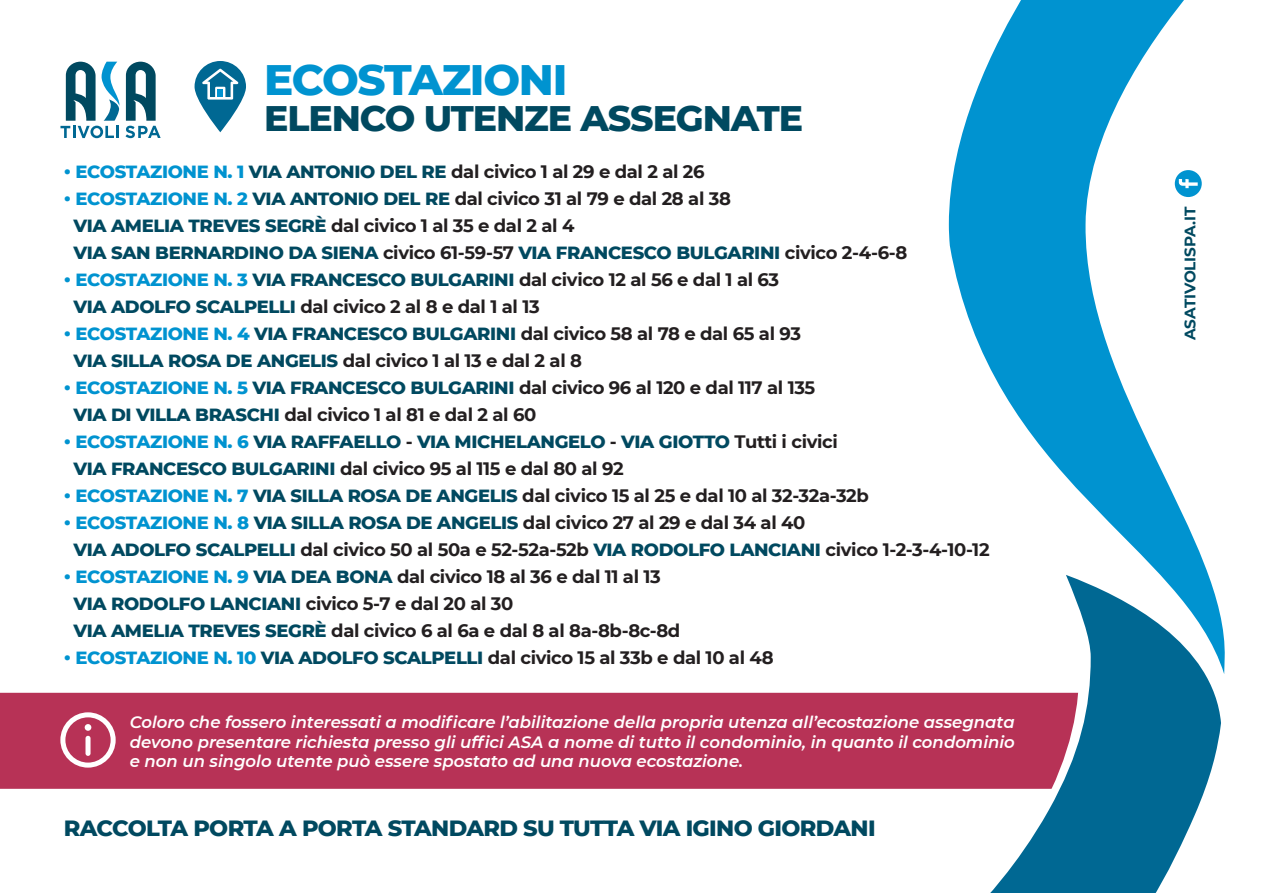
<style>
.page{position:relative;width:1263px;height:893px;background:#fff}
.page>*{position:absolute;margin:0;border:0;box-sizing:border-box;transform-origin:0 0}
.t1{font:800 43.5px "Montserrat";letter-spacing:-.03em;color:#0093d0}
.t2{font:800 36.3px "Montserrat";letter-spacing:-.03em;color:#004960}
.t3{font:800 22.5px "Montserrat";letter-spacing:-.03em;color:#004960}
.t4{font:700 18px/27px "Montserrat";letter-spacing:-.02em;color:#231f20}
.t5{font:800 18px/27px "Montserrat";letter-spacing:-.02em;color:#004960}
.t6{font:italic 600 16.5px/19.5px "Montserrat";color:#fff;text-align:justify}
.t7{font:700 15.15px "Montserrat";letter-spacing:-.01em;color:#004960}
.s1{font-weight:800;color:#0093d0}
.s2{font-weight:800;color:#004960}
.s3{color:#0093d0}
.s4{font-weight:700;color:#231f20}
</style>
<div class="page">
<div style="left:0;top:693px;width:974px;height:96px;background:#b73256"></div>
<svg style="left:126px;top:62px;width:35px;height:76px"></svg>
<svg style="left:60px;top:62px;width:60px;height:76px"></svg>
<svg style="left:195px;top:61px;width:51px;height:71px"></svg>
<svg style="left:60px;top:712px;width:56px;height:56px"></svg>
<div style="left:85px;top:724px;width:6px;height:7px;background:#fff;border-radius:50%"></div>
<div style="left:86px;top:736px;width:5px;height:20px;background:#fff;border-radius:3px"></div>
<svg style="left:980px;top:674px;width:241px;height:219px;fill:#006893"></svg>
<svg style="left:949px;top:0;width:276px;height:674px"></svg>
<h1 class="t1" style="left:264px;top:47px;width:305px">ECOSTAZIONI</h1>
<h2 class="t2" style="left:264px;top:92px;width:541px">ELENCO UTENZE ASSEGNATE</h2>
<p class="t4" style="left:64px;top:157px;width:642px"><span class="s1">• ECOSTAZIONE N. 1</span> <span class="s2">VIA ANTONIO DEL RE</span> dal civico 1 al 29 e dal 2 al 26</p>
<p class="t5" style="left:74px;top:184px;width:835px;text-indent:-10px"><span class="s3">• ECOSTAZIONE N. 2</span> VIA ANTONIO DEL RE <span class="s4">dal civico 31 al 79 e dal 28 al 38<br></span>VIA AMELIA TREVES SEGRÈ <span class="s4">dal civico 1 al 35 e dal 2 al 4<br></span>VIA SAN BERNARDINO DA SIENA <span class="s4">civico 61-59-57</span> VIA FRANCESCO BULGARINI <span class="s4">civico 2-4-6-8</span></p>
<p class="t4" style="left:74px;top:265px;width:707px;text-indent:-10px"><span class="s1">• ECOSTAZIONE N. 3</span> <span class="s2">VIA FRANCESCO BULGARINI</span> dal civico 12 al 56 e dal 1 al 63<br><span class="s2">VIA ADOLFO SCALPELLI</span> dal civico 2 al 8 e dal 1 al 13</p>
<p class="t4" style="left:74px;top:319px;width:729px;text-indent:-10px"><span class="s1">• ECOSTAZIONE N. 4</span> <span class="s2">VIA FRANCESCO BULGARINI</span> dal civico 58 al 78 e dal 65 al 93<br><span class="s2">VIA SILLA ROSA DE ANGELIS</span> dal civico 1 al 13 e dal 2 al 8</p>
<p class="t4" style="left:74px;top:373px;width:743px;text-indent:-10px"><span class="s1">• ECOSTAZIONE N. 5</span> <span class="s2">VIA FRANCESCO BULGARINI</span> dal civico 96 al 120 e dal 117 al 135<br><span class="s2">VIA DI VILLA BRASCHI</span> dal civico 1 al 81 e dal 2 al 60</p>
<p class="t5" style="left:74px;top:427px;width:766px;text-indent:-10px"><span class="s3">• ECOSTAZIONE N. 6</span> VIA RAFFAELLO <span class="s4">-</span> VIA MICHELANGELO <span class="s4">-</span> VIA GIOTTO <span class="s4">Tutti i civici<br></span>VIA FRANCESCO BULGARINI <span class="s4">dal civico 95 al 115 e dal 80 al 92</span></p>
<p class="t4" style="left:64px;top:481px;width:807px"><span class="s1">• ECOSTAZIONE N. 7</span> <span class="s2">VIA SILLA ROSA DE ANGELIS</span> dal civico 15 al 25 e dal 10 al 32-32a-32b</p>
<p class="t4" style="left:74px;top:508px;width:917px;text-indent:-10px"><span class="s1">• ECOSTAZIONE N. 8</span> <span class="s2">VIA SILLA ROSA DE ANGELIS</span> dal civico 27 al 29 e dal 34 al 40<br><span class="s2">VIA ADOLFO SCALPELLI</span> dal civico 50 al 50a e 52-52a-52b <span class="s2">VIA RODOLFO LANCIANI</span> civico 1-2-3-4-10-12</p>
<p class="t4" style="left:74px;top:562px;width:608px;text-indent:-10px"><span class="s1">• ECOSTAZIONE N. 9</span> <span class="s2">VIA DEA BONA</span> dal civico 18 al 36 e dal 11 al 13<br><span class="s2">VIA RODOLFO LANCIANI</span> civico 5-7 e dal 20 al 30<br><span class="s2">VIA AMELIA TREVES SEGRÈ</span> dal civico 6 al 6a e dal 8 al 8a-8b-8c-8d</p>
<p class="t4" style="left:64px;top:643px;width:711px"><span class="s1">• ECOSTAZIONE N. 10</span> <span class="s2">VIA ADOLFO SCALPELLI</span> dal civico 15 al 33b e dal 10 al 48</p>
<p class="t6" style="left:130px;top:712px;width:886px">Coloro che fossero interessati a modificare l’abilitazione della propria utenza all’ecostazione assegnata devono presentare richiesta presso gli uffici ASA a nome di tutto il condominio, in quanto il condominio e non un singolo utente può essere spostato ad una nuova ecostazione.</p>
<p class="t3" style="left:64px;top:811px;width:813px">RACCOLTA PORTA A PORTA STANDARD SU TUTTA VIA IGINO GIORDANI</p>
<p class="t7" style="left:1179px;top:340px;width:135px;rotate:-90deg">AsATivolispA.iT</p>
</div>
